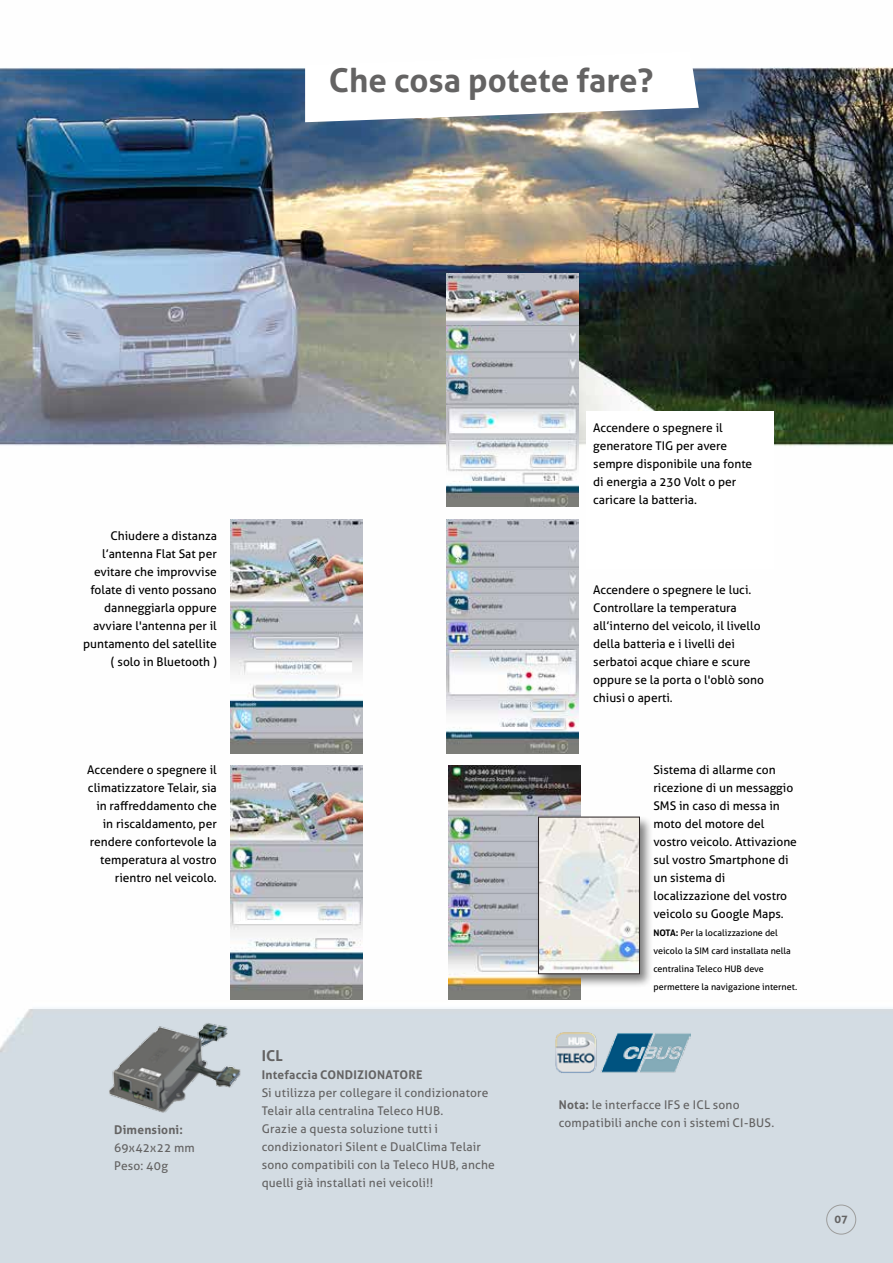
<style>
.page{position:relative;width:893px;height:1263px;background:#fff}
.page>*{position:absolute;margin:0;border:0;box-sizing:border-box;transform-origin:0 0}
.t1{font:700 33px "Aller";color:#646363}
.t2{font:700 15px "Aller";color:#646363}
.t3{font:12px/18px "Aller";color:#000}
.t4{font:12px/18px "Aller";letter-spacing:.015em;color:#646363}
.t5{font:700 12px "Aller";letter-spacing:.02em;color:#646363}
.t6{font:700 11.1px "Aller";color:#646363}
.t7{font:9px/18px "Aller";color:#000}
.s1{font-weight:700}
</style>
<div class="page">
<img style="left:0;top:67px;width:893px;height:1196px">
<img style="left:231px;top:519px;width:131px;height:234px">
<img style="left:446px;top:273px;width:132px;height:234px">
<img style="left:446px;top:519px;width:132px;height:234px">
<img style="left:449px;top:765px;width:131px;height:234px">
<img style="left:231px;top:765px;width:131px;height:234px">
<img style="left:107px;top:1020px;width:136px;height:94px">
<div style="left:826px;top:1204px;width:30px;height:30px;border:1px solid #9d9d9c;border-radius:50%"></div>
<div style="left:535px;top:815px;width:118px;height:173px;background:#000;opacity:.5"></div>
<div style="left:538px;top:817px;width:101px;height:157px;background:#000;opacity:.75"></div>
<div style="left:538px;top:817px;width:102px;height:157px;border:1px solid #262020"></div>
<img style="left:541px;top:1030px;width:149px;height:45px">
<div style="left:586px;top:411px;width:188px;height:157px;background:#fff"></div>
<svg style="left:305px;top:67px;width:394px;height:55px"></svg>
<h1 class="t1" style="left:329px;top:60px;width:326px">Che cosa potete fare?</h1>
<p class="t3" style="left:83px;top:527px;width:135px;text-align:right">Chiudere a distanza l’antenna Flat Sat per evitare che improvvise folate di vento possano danneggiarla oppure avviare l'antenna per il puntamento del satellite ( solo in Bluetooth )</p>
<p class="t3" style="left:87px;top:761px;width:131px;text-align:right">Accendere o spegnere il climatizzatore Telair, sia in raffreddamento che in riscaldamento, per rendere confortevole la temperatura al vostro rientro nel veicolo.</p>
<p class="t5" style="left:114px;top:1122px;width:70px">Dimensioni:</p>
<p class="t4" style="left:114px;top:1139px;width:82px">69x42x22 mm<br>Peso: 40g</p>
<p class="t2" style="left:262px;top:1046px;width:23px">ICL</p>
<p class="t5" style="left:262px;top:1067px;width:162px">Intefaccia CONDIZIONATORE</p>
<p class="t4" style="left:262px;top:1084px;width:235px">Si utilizza per collegare il condizionatore Telair alla centralina Teleco HUB.<br>Grazie a questa soluzione tutti i condizionatori Silent e DualClima Telair sono compatibili con la Teleco HUB, anche quelli già installati nei veicoli!!</p>
<p class="t3" style="left:593px;top:419px;width:161px">Accendere o spegnere il generatore TIG per avere sempre disponibile una fonte di energia a 230 Volt o per caricare la batteria.</p>
<p class="t3" style="left:593px;top:581px;width:172px">Accendere o spegnere le luci.<br>Controllare la temperatura all’interno del veicolo, il livello della batteria e i livelli dei serbatoi acque chiare e scure oppure se la porta o l'oblò sono chiusi o aperti.</p>
<p class="t3" style="left:653px;top:761px;width:145px">Sistema di allarme con ricezione di un messaggio<br>SMS in caso di messa in moto del motore del vostro veicolo. Attivazione sul vostro Smartphone di un sistema di localizzazione del vostro veicolo su Google Maps.</p>
<p class="t7" style="left:653px;top:924px;width:145px"><span class="s1">NOTA:</span> Per la localizzazione del veicolo la SIM card installata nella centralina Teleco HUB deve permettere la navigazione internet.</p>
<p class="t4" style="left:559px;top:1095px;width:217px"><span class="s1">Nota:</span> le interfacce IFS e ICL sono compatibili anche con i sistemi CI-BUS.</p>
<p class="t6" style="left:834px;top:1212px;width:15px">07</p>
</div>
